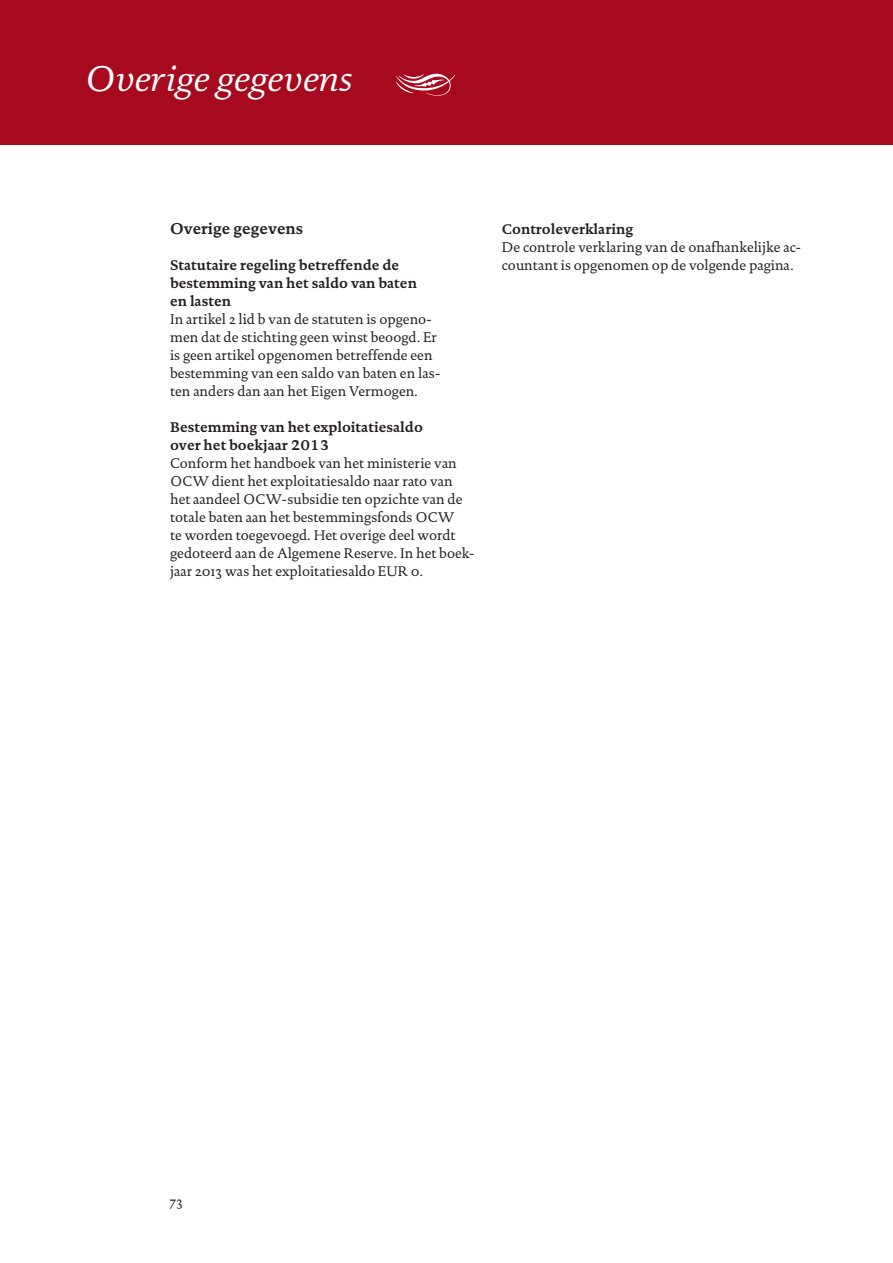
<style>
.page{position:relative;width:893px;height:1263px;background:#fff}
.page>*{position:absolute;margin:0;border:0;box-sizing:border-box;transform-origin:0 0}
.t1{font:italic 36px "DTL Documenta TOT";color:#fff}
.t2{font:700 15.75px "DTL Documenta TOT";color:#231f20}
.t3{font:14.25px/18px "DTL Documenta TOT";color:#231f20}
.t4{font:700 14.25px/18px "DTL Documenta TOT";color:#231f20}
.t5{font:13.5px "DTL Documenta TOT";color:#231f20}
</style>
<div class="page">
<div style="left:0;top:0;width:893px;height:145px;background:#a7091e"></div>
<h1 class="t1" style="left:85px;top:57px;width:269px">Overige gegevens</h1>
<p class="t2" style="left:170px;top:219px;width:135px">Overige gegevens</p>
<p class="t4" style="left:170px;top:256px;width:248px">Statutaire regeling betreffende de bestemming van het saldo van baten en lasten</p>
<p class="t3" style="left:170px;top:310px;width:272px">In artikel 2 lid b van de statuten is opgeno&shy;men dat de stichting geen winst beoogd. Er is geen artikel opgenomen betreffende een bestemming van een saldo van baten en las&shy;ten anders dan aan het Eigen Vermogen.</p>
<p class="t4" style="left:170px;top:418px;width:254px">Bestemming van het exploitatiesaldo over het boekjaar 2013</p>
<p class="t3" style="left:170px;top:454px;width:306px">Conform het handboek van het ministerie van OCW dient het exploitatiesaldo naar rato van het aandeel OCW-subsidie ten opzichte van de totale baten aan het bestemmingsfonds OCW<br>te worden toegevoegd. Het overige deel wordt gedoteerd aan de Algemene Reserve. In het boek&shy;jaar 2013 was het exploitatiesaldo EUR 0.</p>
<p class="t4" style="left:502px;top:220px;width:133px">Controleverklaring</p>
<p class="t3" style="left:502px;top:238px;width:301px">De controle verklaring van de onafhankelijke ac&shy;countant is opgenomen op de volgende pagina.</p>
<p class="t5" style="left:170px;top:1193px;width:14px">73</p>
</div>
